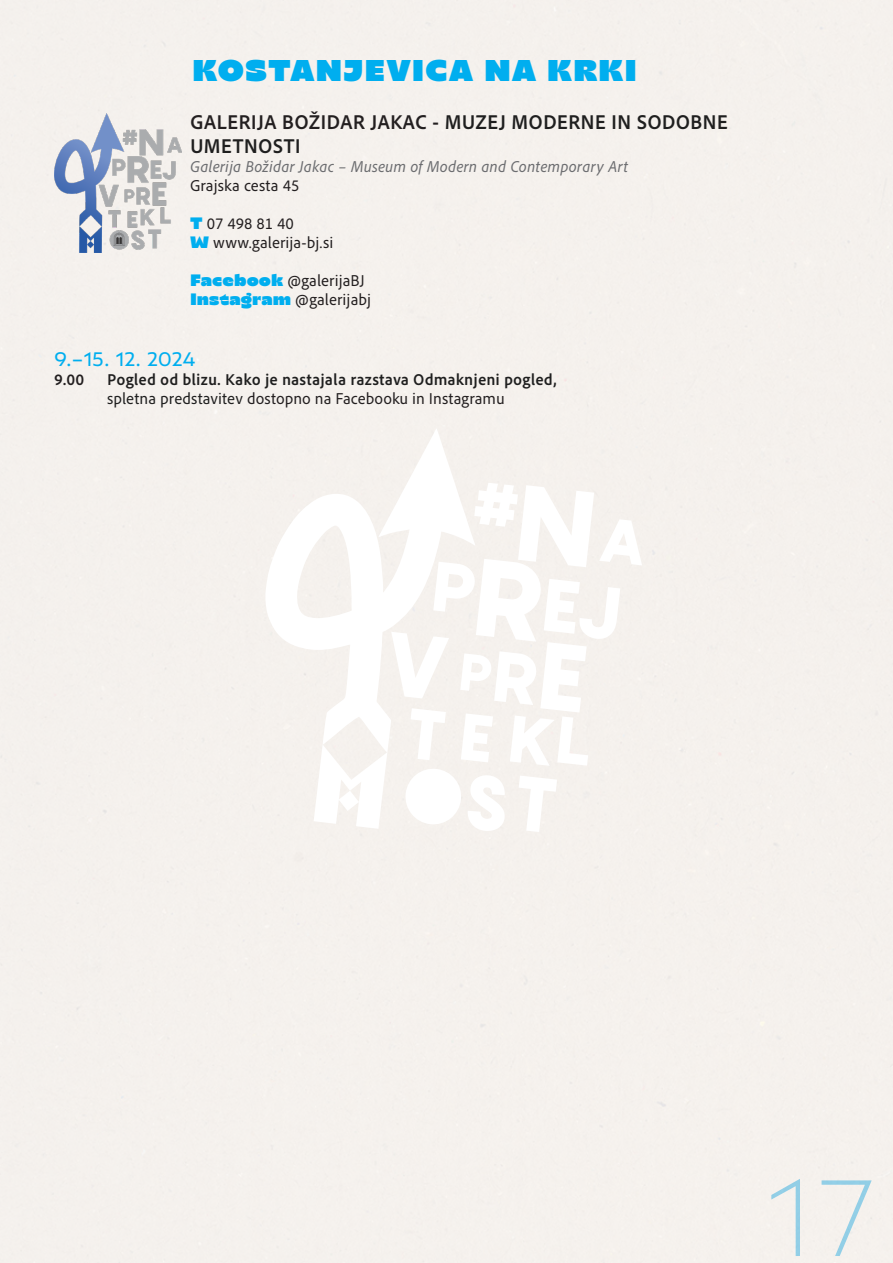
<style>
.page{position:relative;width:893px;height:1263px;background:#fff}
.page>*{position:absolute;margin:0;border:0;box-sizing:border-box;transform-origin:0 0}
.t1{font:200 108px "Transforma Sans Trial";color:#8dd7f7}
.t2{font:900 30px "Transforma Sans Trial";letter-spacing:.025em;color:#00aeef}
.t3{font:700 21px/24.2px "Adobe Clean UX";color:#1f1f1f}
.t4{font:500 19.5px "Transforma Sans Trial";color:#00aeef}
.t5{font:700 16.5px/19px "Adobe Clean UX";color:#1f1f1f}
.t6{font:16.5px "Adobe Clean UX";color:#231f20}
.t7{font:italic 16.5px "Adobe Clean UX";color:#6c6d70}
.t8{font:700 16.5px "Adobe Clean UX";color:#231f20}
.s1{color:#231f20}
.s2{font-family:"Transforma Sans Trial";font-weight:900;color:#00aeef}
.s3{font-weight:400}
.s4{font-weight:400;color:#231f20}
</style>
<div class="page">
<svg style="left:391px;top:483px;width:251px;height:349px"></svg>
<svg style="left:265px;top:428px;width:210px;height:401px;fill:#f6f2ee"></svg>
<img style="left:54px;top:114px;width:128px;height:139px">
<p class="t2" style="left:192px;top:51px;width:446px">KOSTANJEVICA NA KRKI</p>
<p class="t3" style="left:190px;top:110px;width:540px"><span class="s1">GALERIJA BOŽIDAR JAKAC -</span> MUZEJ MODERNE IN SODOBNE<br>UMETNOSTI</p>
<p class="t7" style="left:190px;top:156px;width:440px">Galerija Božidar Jakac – Museum of Modern and Contemporary Art</p>
<p class="t6" style="left:190px;top:175px;width:111px">Grajska cesta 45</p>
<p class="t6" style="left:190px;top:213px;width:105px"><span class="s2">T</span> 07 498 81 40</p>
<p class="t6" style="left:190px;top:232px;width:145px"><span class="s2">W</span> www.galerija-bj.si</p>
<p class="t6" style="left:190px;top:270px;width:176px"><span class="s2">Facebook</span> @galerijaBJ</p>
<p class="t6" style="left:190px;top:289px;width:183px"><span class="s2">Instagram</span> @galerijabj</p>
<p class="t4" style="left:54px;top:346px;width:143px">9.–15. 12. 2024</p>
<p class="t8" style="left:54px;top:369px;width:32px">9.00</p>
<p class="t5" style="left:107px;top:369px;width:451px">Pogled od blizu. Kako je nastajala razstava Odmaknjeni pogled, <span class="s3">spletna predstavitev</span> <span class="s4">dostopno na Facebooku in Instagramu</span></p>
<h1 class="t1" style="left:765px;top:1145px;width:112px">17</h1>
</div>
